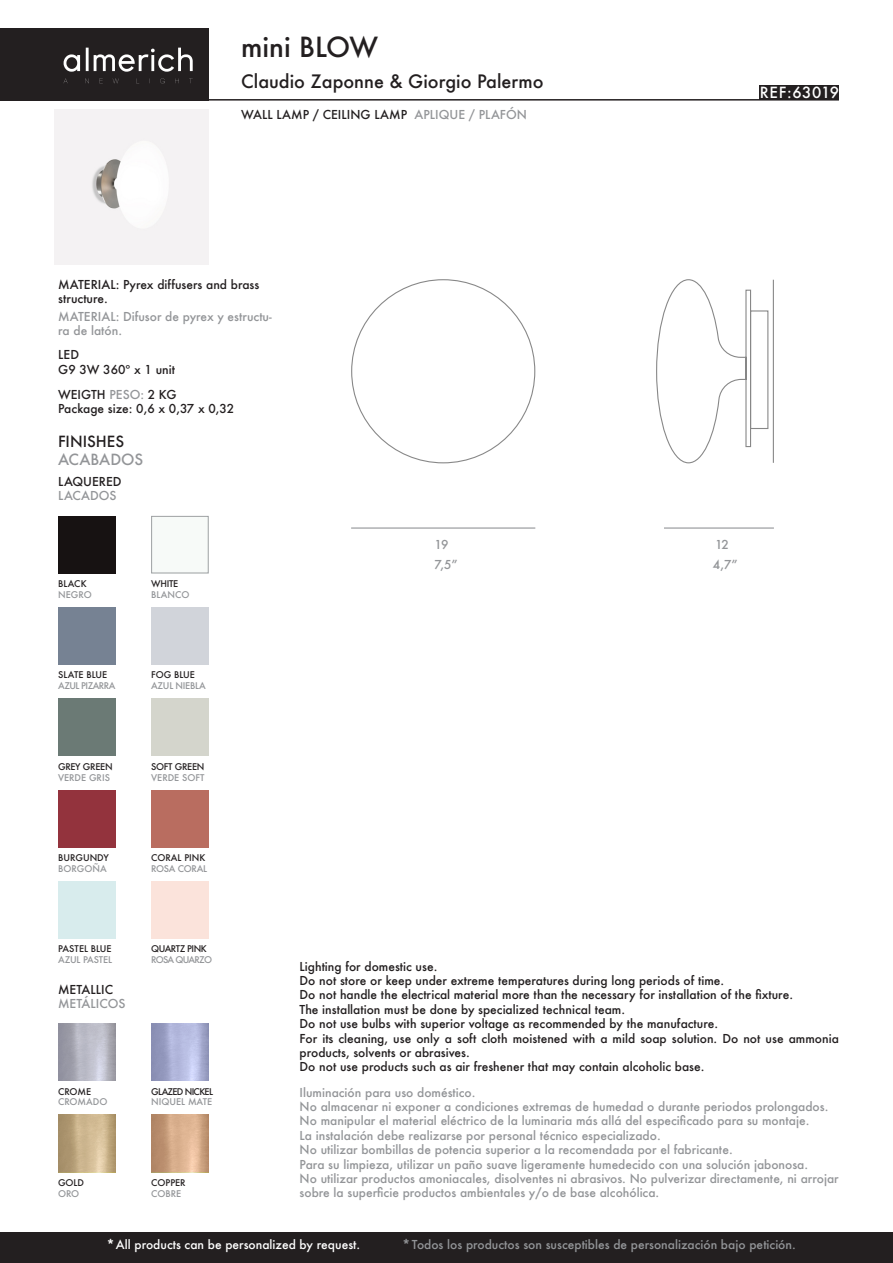
<style>
.page{position:relative;width:893px;height:1263px;background:#fff}
.page>*{position:absolute;margin:0;border:0;box-sizing:border-box;transform-origin:0 0}
.t1{font:500 27px "Futura";color:#231f20}
.t2{font:500 18px "Futura";color:#231f20}
.t3{font:500 15px "Futura";letter-spacing:.045em;color:#fff}
.t4{font:500 15px "Futura";color:#231f20}
.t5{font:500 15px "Futura";color:#939598}
.t6{font:500 13.5px "Futura";color:#fff}
.t7{font:500 13.5px "Futura";color:#939598}
.t8{font:500 12px/14.4px "Futura";color:#939598}
.t9{font:500 12px/14.4px "Futura";color:#231f20}
.t10{font:500 12px "Futura";color:#fff}
.t11{font:500 9px "Futura";letter-spacing:-.005em;color:#939598}
.t12{font:500 9px "Futura";letter-spacing:-.02em;color:#231f20}
.t13{font:500 9px "Futura";color:#231f20}
.t14{font:500 9px "Futura";letter-spacing:-.03em;color:#939598}
.t15{font:500 9px "Futura";letter-spacing:-.08em;color:#231f20}
.t16{font:500 9px "Futura";letter-spacing:-.06em;color:#939598}
.t17{font:500 9px "Futura";letter-spacing:-.05em;color:#231f20}
.t18{font:500 9px "Futura";letter-spacing:-.08em;color:#939598}
.s1{color:#939598}
</style>
<div class="page">
<div style="left:0;top:28px;width:209px;height:73px;background:#231f20"></div>
<svg style="left:64px;top:78px;width:129px;height:5px"></svg>
<svg style="left:64px;top:48px;width:129px;height:24px"></svg>
<div style="left:760px;top:86px;width:79px;height:14px;background:#231f20"></div>
<img style="left:54px;top:110px;width:155px;height:154px">
<div style="left:58px;top:607px;width:58px;height:58px;background:#768293"></div>
<div style="left:58px;top:516px;width:58px;height:57px;background:#171212"></div>
<div style="left:151px;top:516px;width:58px;height:57px;background:#f7faf8"></div>
<div style="left:151px;top:516px;width:58px;height:57px;border:1px solid #9ea1a3"></div>
<hr style="left:0;top:99px;width:839px;height:2px;background:#231f20">
<div style="left:0;top:1232px;width:893px;height:31px;background:#231f20"></div>
<div style="left:58px;top:698px;width:57px;height:58px;background:#6b7a75"></div>
<div style="left:151px;top:790px;width:58px;height:57px;background:#b96d60"></div>
<div style="left:58px;top:790px;width:58px;height:57px;background:#93333d"></div>
<div style="left:58px;top:881px;width:58px;height:57px;background:#d8eced"></div>
<div style="left:151px;top:881px;width:58px;height:57px;background:#fbe3db"></div>
<svg style="left:58px;top:1115px;width:57px;height:57px;background:#c3ac85"></svg>
<svg style="left:58px;top:1023px;width:57px;height:58px;background:#b0b0bc"></svg>
<svg style="left:151px;top:1023px;width:58px;height:58px;background:#a8add2"></svg>
<svg style="left:151px;top:1115px;width:58px;height:57px;background:#cfa483"></svg>
<hr style="left:664px;top:527px;width:110px;height:2px;background:#939598">
<hr style="left:351px;top:527px;width:184px;height:2px;background:#939598">
<svg style="left:656px;top:279px;width:118px;height:185px"></svg>
<div style="left:151px;top:607px;width:58px;height:58px;background:#d1d4da"></div>
<div style="left:151px;top:698px;width:58px;height:58px;background:#d4d5cc"></div>
<p class="t1" style="left:241px;top:29px;width:138px">mini BLOW</p>
<p class="t2" style="left:241px;top:69px;width:304px">Claudio Zaponne &amp; Giorgio Palermo</p>
<p class="t9" style="left:241px;top:107px;width:287px">WALL LAMP / CEILING LAMP <span class="s1">APLIQUE / PLAFÓN</span></p>
<p class="t9" style="left:58px;top:277px;width:203px">MATERIAL: Pyrex diffusers and brass structure.</p>
<p class="t8" style="left:58px;top:309px;width:215px">MATERIAL: Difusor de pyrex y estructu&shy;ra de latón.</p>
<p class="t9" style="left:58px;top:347px;width:22px">LED</p>
<p class="t9" style="left:58px;top:362px;width:118px">G9 3W 360º x 1 unit</p>
<p class="t9" style="left:58px;top:387px;width:120px">WEIGTH <span class="s1">PESO:</span> 2 KG</p>
<p class="t9" style="left:58px;top:401px;width:178px">Package size: 0,6 x 0,37 x 0,32</p>
<p class="t4" style="left:58px;top:431px;width:68px">FINISHES</p>
<p class="t5" style="left:58px;top:449px;width:87px">ACABADOS</p>
<p class="t9" style="left:58px;top:474px;width:65px">LAQUERED</p>
<p class="t8" style="left:58px;top:489px;width:60px">LACADOS</p>
<p class="t8" style="left:435px;top:537px;width:15px">19</p>
<p class="t8" style="left:435px;top:557px;width:25px">7,5”</p>
<p class="t12" style="left:58px;top:578px;width:30px">BLACK</p>
<p class="t11" style="left:58px;top:588px;width:35px">NEGRO</p>
<p class="t12" style="left:151px;top:578px;width:29px">WHITE</p>
<p class="t11" style="left:151px;top:588px;width:40px">BLANCO</p>
<p class="t13" style="left:58px;top:669px;width:50px">SLATE BLUE</p>
<p class="t16" style="left:58px;top:680px;width:59px">AZUL PIZARRA</p>
<p class="t12" style="left:151px;top:669px;width:45px">FOG BLUE</p>
<p class="t14" style="left:151px;top:680px;width:56px">AZUL NIEBLA</p>
<p class="t12" style="left:58px;top:760px;width:56px">GREY GREEN</p>
<p class="t11" style="left:58px;top:771px;width:53px">VERDE GRIS</p>
<p class="t12" style="left:151px;top:760px;width:55px">SOFT GREEN</p>
<p class="t11" style="left:151px;top:771px;width:55px">VERDE SOFT</p>
<p class="t13" style="left:58px;top:851px;width:52px">BURGUNDY</p>
<p class="t11" style="left:58px;top:862px;width:50px">BORGOÑA</p>
<p class="t13" style="left:151px;top:851px;width:56px">CORAL PINK</p>
<p class="t14" style="left:151px;top:862px;width:57px">ROSA CORAL</p>
<p class="t3" style="left:760px;top:82px;width:81px">REF:63019</p>
<p class="t8" style="left:715px;top:537px;width:15px">12</p>
<p class="t8" style="left:713px;top:557px;width:26px">4,7”</p>
<p class="t13" style="left:58px;top:943px;width:55px">PASTEL BLUE</p>
<p class="t11" style="left:58px;top:953px;width:55px">AZUL PASTEL</p>
<p class="t9" style="left:58px;top:982px;width:57px">METALLIC</p>
<p class="t8" style="left:58px;top:996px;width:69px">METÁLICOS</p>
<p class="t17" style="left:151px;top:943px;width:57px">QUARTZ PINK</p>
<p class="t18" style="left:151px;top:953px;width:62px">ROSA QUARZO</p>
<p class="t12" style="left:58px;top:1085px;width:35px">CROME</p>
<p class="t11" style="left:58px;top:1096px;width:51px">CROMADO</p>
<p class="t12" style="left:58px;top:1176px;width:28px">GOLD</p>
<p class="t11" style="left:58px;top:1187px;width:23px">ORO</p>
<p class="t15" style="left:151px;top:1085px;width:63px">GLAZED NICKEL</p>
<p class="t11" style="left:151px;top:1096px;width:63px">NIQUEL MATE</p>
<p class="t12" style="left:151px;top:1176px;width:36px">COPPER</p>
<p class="t11" style="left:151px;top:1187px;width:32px">COBRE</p>
<p class="t9" style="left:300px;top:959px;width:139px">Lighting for domestic use.</p>
<p class="t9" style="left:300px;top:973px;width:426px">Do not store or keep under extreme temperatures during long periods of time.</p>
<p class="t9" style="left:300px;top:988px;width:495px">Do not handle the electrical material more than the necessary for installation of the fixture.</p>
<p class="t9" style="left:300px;top:1002px;width:327px">The installation must be done by specialized technical team.</p>
<p class="t9" style="left:300px;top:1016px;width:420px">Do not use bulbs with superior voltage as recommended by the manufacture.</p>
<p class="t9" style="left:300px;top:1031px;width:541px">For its cleaning, use only a soft cloth moistened with a mild soap solution. Do not use ammonia products, solvents or abrasives.</p>
<p class="t9" style="left:300px;top:1060px;width:406px">Do not use products such as air freshener that may contain alcoholic base.</p>
<p class="t8" style="left:300px;top:1085px;width:177px">Iluminación para uso doméstico.</p>
<p class="t8" style="left:300px;top:1099px;width:530px">No almacenar ni exponer a condiciones extremas de humedad o durante periodos prolongados.</p>
<p class="t8" style="left:300px;top:1114px;width:511px">No manipular el material eléctrico de la luminaria más allá del especificado para su montaje.</p>
<p class="t8" style="left:300px;top:1128px;width:363px">La instalación debe realizarse por personal técnico especializado.</p>
<p class="t8" style="left:300px;top:1142px;width:435px">No utilizar bombillas de potencia superior a la recomendada por el fabricante.</p>
<p class="t8" style="left:300px;top:1157px;width:510px">Para su limpieza, utilizar un paño suave ligeramente humedecido con una solución jabonosa.</p>
<p class="t8" style="left:300px;top:1171px;width:541px">No utilizar productos amoniacales, disolventes ni abrasivos. No pulverizar directamente, ni arrojar sobre la superficie productos ambientales y/o de base alcohólica.</p>
<p class="t6" style="left:106px;top:1236px;width:10px">*</p>
<p class="t10" style="left:116px;top:1236px;width:246px">All products can be personalized by request.</p>
<p class="t7" style="left:402px;top:1236px;width:10px">*</p>
<p class="t8" style="left:412px;top:1237px;width:386px">Todos los productos son susceptibles de personalización bajo petición.</p>
</div>
